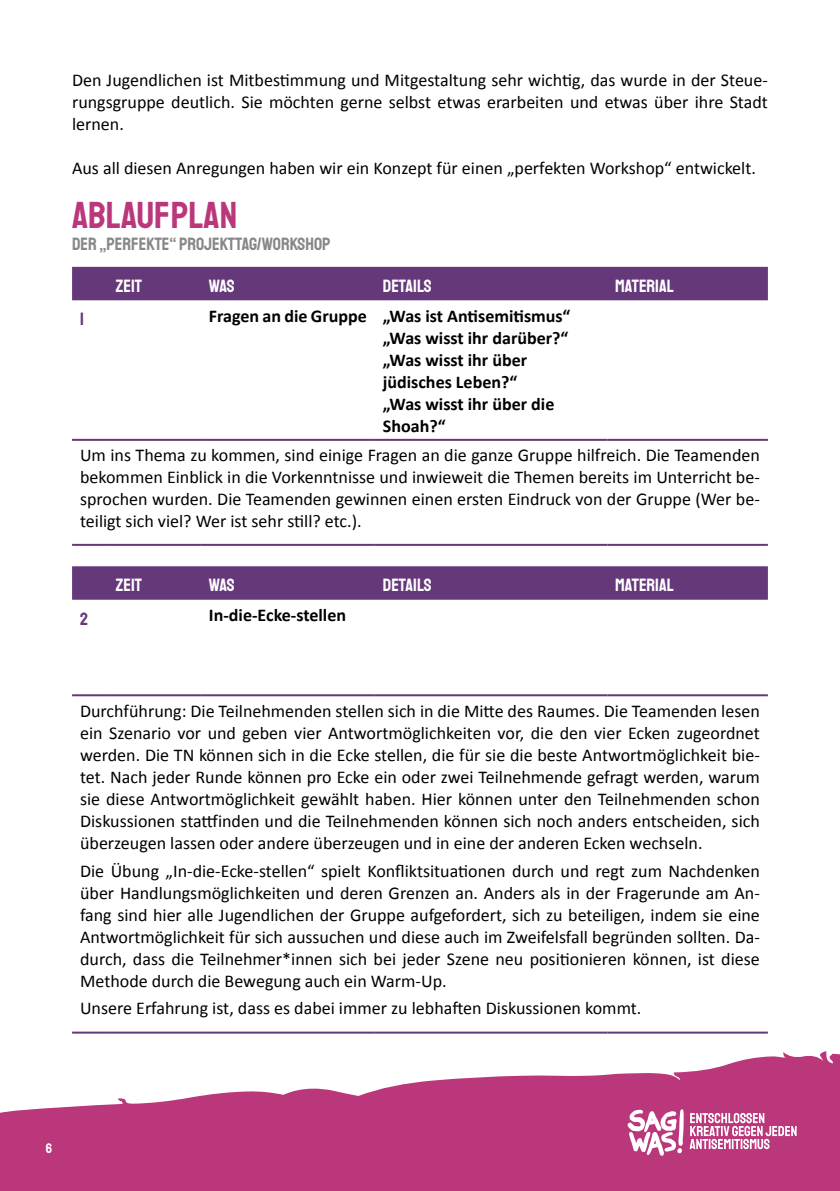
<style>
.page{position:relative;width:840px;height:1191px;background:#fff}
.page>*{position:absolute;margin:0;border:0;box-sizing:border-box;transform-origin:0 0}
.t1{font:38px "Staatliches";color:#bb377b}
.t2{font:18px/22px "Calibri";color:#000;text-align:justify}
.t3{font:700 18px/22px "Calibri";color:#000}
.t4{font:18px "Staatliches";color:#fff}
.t5{font:18px "Staatliches";color:#878787}
.t6{font:18px "Staatliches";color:#65387a}
.t7{font:14px "Staatliches";color:#fff}
</style>
<div class="page">
<svg style="left:0;top:1051px;width:839px;height:140px;fill:#bb377b"></svg>
<div style="left:72px;top:267px;width:695px;height:33px;background:#65387a"></div>
<hr style="left:72px;top:544px;width:36px;height:2px;background:#65387a">
<hr style="left:108px;top:544px;width:93px;height:2px;background:#65387a">
<hr style="left:201px;top:544px;width:173px;height:2px;background:#65387a">
<hr style="left:374px;top:544px;width:233px;height:2px;background:#65387a">
<hr style="left:607px;top:544px;width:160px;height:2px;background:#65387a">
<hr style="left:72px;top:439px;width:36px;height:2px;background:#65387a">
<hr style="left:108px;top:439px;width:93px;height:2px;background:#65387a">
<hr style="left:201px;top:439px;width:173px;height:2px;background:#65387a">
<hr style="left:374px;top:439px;width:233px;height:2px;background:#65387a">
<hr style="left:607px;top:439px;width:160px;height:2px;background:#65387a">
<div style="left:72px;top:566px;width:695px;height:34px;background:#65387a"></div>
<hr style="left:72px;top:1031px;width:36px;height:2px;background:#65387a">
<hr style="left:108px;top:1031px;width:93px;height:2px;background:#65387a">
<hr style="left:201px;top:1031px;width:173px;height:2px;background:#65387a">
<hr style="left:374px;top:1031px;width:233px;height:2px;background:#65387a">
<hr style="left:607px;top:1031px;width:160px;height:2px;background:#65387a">
<hr style="left:72px;top:694px;width:36px;height:2px;background:#65387a">
<hr style="left:108px;top:694px;width:93px;height:2px;background:#65387a">
<hr style="left:201px;top:694px;width:173px;height:2px;background:#65387a">
<hr style="left:374px;top:694px;width:233px;height:2px;background:#65387a">
<hr style="left:607px;top:694px;width:160px;height:2px;background:#65387a">
<svg style="left:627px;top:1109px;width:56px;height:46px"></svg>
<svg style="left:689px;top:1113px;width:107px;height:36px"></svg>
<p class="t2" style="left:72px;top:68px;width:697px">Den Jugendlichen ist Mitbestimmung und Mitgestaltung sehr wichtig, das wurde in der Steue&shy;rungsgruppe deutlich. Sie möchten gerne selbst etwas erarbeiten und etwas über ihre Stadt lernen.</p>
<p class="t2" style="left:72px;top:156px;width:685px">Aus all diesen Anregungen haben wir ein Konzept für einen „perfekten Workshop“ entwickelt.</p>
<p class="t1" style="left:72px;top:189px;width:167px">ABLAUFPLAN</p>
<p class="t5" style="left:72px;top:231px;width:260px">DER „PERFEKTE“ PROJEKTTAG/WORKSHOP</p>
<p class="t4" style="left:116px;top:274px;width:27px">ZEIT</p>
<p class="t4" style="left:209px;top:274px;width:27px">WAS</p>
<p class="t4" style="left:382px;top:274px;width:50px">DETAILS</p>
<p class="t4" style="left:615px;top:274px;width:60px">MATERIAL</p>
<p class="t6" style="left:80px;top:307px;width:5px">1</p>
<p class="t3" style="left:209px;top:304px;width:159px">Fragen an die Gruppe</p>
<p class="t3" style="left:382px;top:304px;width:189px">„Was ist Antisemitismus“</p>
<p class="t3" style="left:382px;top:326px;width:187px">„Was wisst ihr darüber?“</p>
<p class="t3" style="left:382px;top:348px;width:146px">„Was wisst ihr über</p>
<p class="t3" style="left:382px;top:370px;width:136px">jüdisches Leben?“</p>
<p class="t3" style="left:382px;top:392px;width:173px">„Was wisst ihr über die<br>Shoah?“</p>
<p class="t2" style="left:80px;top:444px;width:681px">Um ins Thema zu kommen, sind einige Fragen an die ganze Gruppe hilfreich. Die Teamenden bekommen Einblick in die Vorkenntnisse und inwieweit die Themen bereits im Unterricht be&shy;sprochen wurden. Die Teamenden gewinnen einen ersten Eindruck von der Gruppe (Wer be&shy;teiligt sich viel? Wer ist sehr still? etc.).</p>
<p class="t4" style="left:116px;top:573px;width:27px">ZEIT</p>
<p class="t4" style="left:209px;top:573px;width:27px">WAS</p>
<p class="t4" style="left:382px;top:573px;width:50px">DETAILS</p>
<p class="t4" style="left:615px;top:573px;width:60px">MATERIAL</p>
<p class="t6" style="left:80px;top:607px;width:9px">2</p>
<p class="t3" style="left:209px;top:603px;width:139px">In-die-Ecke-stellen</p>
<p class="t2" style="left:80px;top:699px;width:681px">Durchführung: Die Teilnehmenden stellen sich in die Mitte des Raumes. Die Teamenden lesen ein Szenario vor und geben vier Antwortmöglichkeiten vor, die den vier Ecken zugeordnet werden. Die TN können sich in die Ecke stellen, die für sie die beste Antwortmöglichkeit bie&shy;tet. Nach jeder Runde können pro Ecke ein oder zwei Teilnehmende gefragt werden, warum sie diese Antwortmöglichkeit gewählt haben. Hier können unter den Teilnehmenden schon Diskussionen stattfinden und die Teilnehmenden können sich noch anders entscheiden, sich überzeugen lassen oder andere überzeugen und in eine der anderen Ecken wechseln.</p>
<p class="t2" style="left:80px;top:859px;width:681px">Die Übung „In-die-Ecke-stellen“ spielt Konfliktsituationen durch und regt zum Nachdenken über Handlungsmöglichkeiten und deren Grenzen an. Anders als in der Fragerunde am An&shy;fang sind hier alle Jugendlichen der Gruppe aufgefordert, sich zu beteiligen, indem sie eine Antwortmöglichkeit für sich aussuchen und diese auch im Zweifelsfall begründen sollten. Da&shy;durch, dass die Teilnehmer*innen sich bei jeder Szene neu positionieren können, ist diese Methode durch die Bewegung auch ein Warm-Up.</p>
<p class="t2" style="left:80px;top:996px;width:562px">Unsere Erfahrung ist, dass es dabei immer zu lebhaften Diskussionen kommt.</p>
<p class="t7" style="left:46px;top:1139px;width:8px">6</p>
</div>
